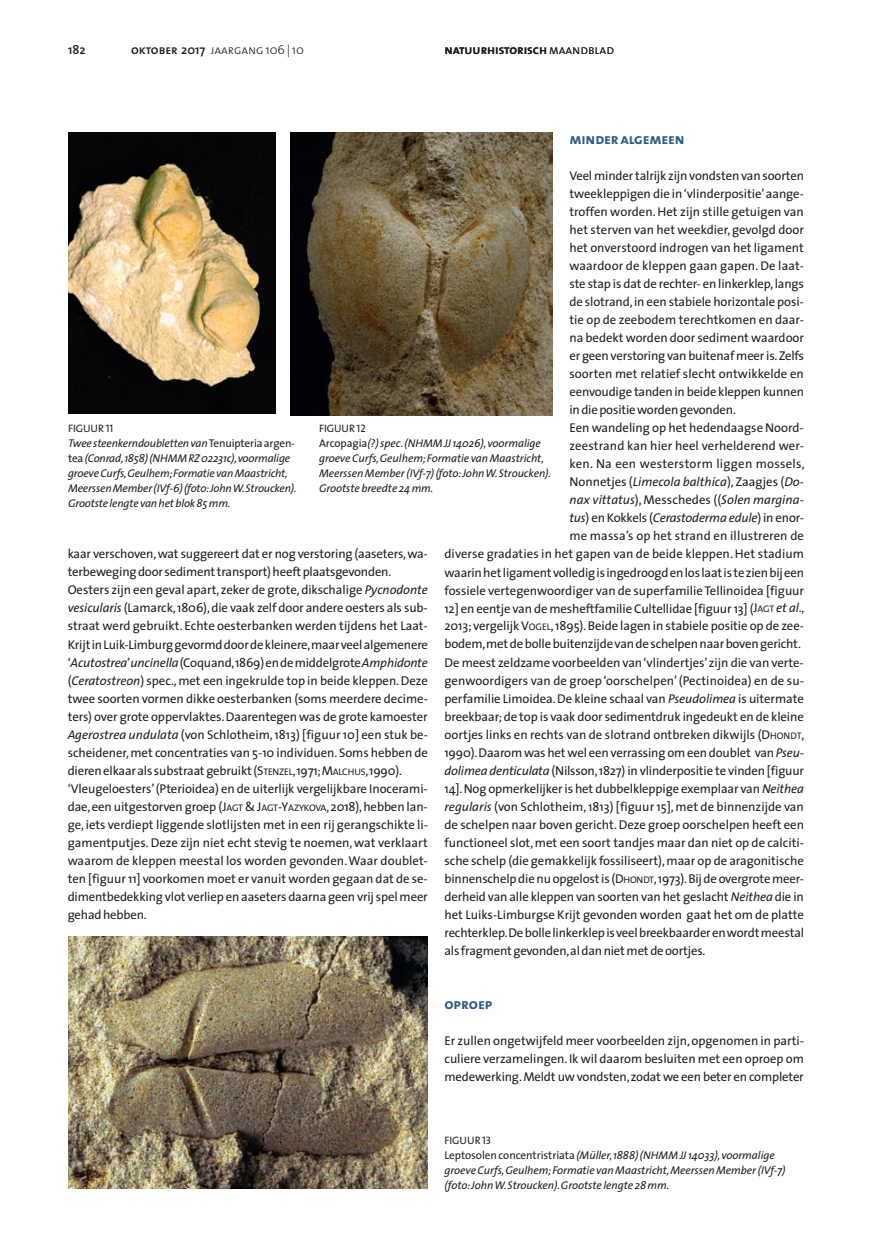
<style>
.page{position:relative;width:872px;height:1234px;background:#fff}
.page>*{position:absolute;margin:0;border:0;box-sizing:border-box;transform-origin:0 0}
.t1{font:15px "The Sans Bold Caps";letter-spacing:-.01em;color:#2e5c88}
.t2{font:12.75px/18px "The Sans";letter-spacing:-.005em;color:#231f20;text-align:justify}
.t3{font:italic 12.75px "The Sans";letter-spacing:-.01em;color:#231f20}
.t4{font:12.75px "The Sans";letter-spacing:.02em;color:#231f20}
.t5{font:12.75px "The Sans Light Caps";letter-spacing:-.005em;color:#231f20}
.t6{font:12.75px "The Sans Semi Bold Caps";letter-spacing:-.005em;color:#231f20}
.t7{font:600 12.75px "The Sans";color:#231f20}
.t8{font:italic 11.25px/15px "The Sans";letter-spacing:-.005em;color:#231f20}
.t9{font:10.8px "The Sans Caps";letter-spacing:-.005em;color:#231f20}
.s1{font-family:"The Sans Semi Bold Caps"}
.s2{font-family:"The Sans";font-weight:600}
.s3{font-family:"The Sans";font-weight:300}
.s4{font-family:"The Sans Light Caps"}
.s5{font-style:italic}
.s6{font-style:normal}
.s7{font-style:inherit}
.s8{font-size:9.6px}
</style>
<div class="page">
<img style="left:68px;top:132px;width:207px;height:282px">
<img style="left:290px;top:132px;width:263px;height:283px">
<img style="left:68px;top:936px;width:359px;height:252px">
<p class="t7" style="left:68px;top:39px;width:19px">182</p>
<p class="t5" style="left:131px;top:39px;width:174px"><span class="s1">oktober</span> <span class="s2">2017</span> jaargang <span class="s3">106 | 10</span></p>
<p class="t6" style="left:444px;top:39px;width:171px">natuurhistorisch<span class="s4">maandblad</span></p>
<p class="t1" style="left:569px;top:126px;width:117px">minder algemeen</p>
<p class="t2" style="left:569px;top:166px;width:236px">Veel minder talrijk zijn vondsten van soorten</p>
<p class="t2" style="left:569px;top:184px;width:236px">tweekleppigen die in ‘vlinderpositie’ aange-</p>
<p class="t2" style="left:569px;top:202px;width:236px">troffen worden. Het zijn stille getuigen van</p>
<p class="t2" style="left:569px;top:220px;width:236px">het sterven van het weekdier, gevolgd door</p>
<p class="t2" style="left:569px;top:238px;width:236px">het onverstoord indrogen van het ligament</p>
<p class="t2" style="left:569px;top:256px;width:236px">waardoor de kleppen gaan gapen. De laat-</p>
<p class="t2" style="left:569px;top:274px;width:236px">ste stap is dat de rechter- en linkerklep, langs</p>
<p class="t2" style="left:569px;top:292px;width:236px">de slotrand, in een stabiele horizontale posi-</p>
<p class="t2" style="left:569px;top:310px;width:236px">tie op de zeebodem terechtkomen en daar-</p>
<p class="t2" style="left:569px;top:328px;width:236px">na bedekt worden door sediment waardoor</p>
<p class="t2" style="left:569px;top:346px;width:236px">er geen verstoring van buitenaf meer is. Zelfs</p>
<p class="t2" style="left:569px;top:364px;width:236px">soorten met relatief slecht ontwikkelde en</p>
<p class="t2" style="left:569px;top:382px;width:236px">eenvoudige tanden in beide kleppen kunnen</p>
<p class="t2" style="left:569px;top:400px;width:168px">in die positie worden gevonden.</p>
<p class="t2" style="left:569px;top:418px;width:236px">Een wandeling op het hedendaagse Noord-</p>
<p class="t2" style="left:569px;top:436px;width:236px">zeestrand kan hier heel verhelderend wer-</p>
<p class="t4" style="left:569px;top:453px;width:237px">ken. Na een westerstorm liggen mossels,</p>
<p class="t2" style="left:569px;top:472px;width:236px">Nonnetjes (<span class="s5">Limecola balthica</span>), Zaagjes (<span class="s5">Do-</span></p>
<p class="t3" style="left:569px;top:489px;width:236px">nax vittatus<span class="s6">), Messchedes ((</span>Solen margina-</p>
<p class="t3" style="left:569px;top:507px;width:236px">tus<span class="s6">) en Kokkels (</span>Cerastoderma edule<span class="s6">) in enor-</span></p>
<p class="t2" style="left:569px;top:526px;width:236px">me massa’s op het strand en illustreren de</p>
<p class="t2" style="left:444px;top:544px;width:361px">diverse gradaties in het gapen van de beide kleppen. Het stadium</p>
<p class="t2" style="left:444px;top:562px;width:361px">waarin het ligament volledig is ingedroogd en los laat is te zien bij een</p>
<p class="t2" style="left:444px;top:580px;width:361px">fossiele vertegenwoordiger van de superfamilie Tellinoidea [figuur</p>
<p class="t2" style="left:444px;top:598px;width:361px">12] en eentje van de mesheftfamilie Cultellidae [figuur 13] (<span class="s7">J</span><span class="s8">AGT</span> <span class="s5">et al</span>.,</p>
<p class="t2" style="left:444px;top:616px;width:361px">2013; vergelijk <span class="s7">V</span><span class="s8">OGEL</span>, 1895). Beide lagen in stabiele positie op de zee-</p>
<p class="t2" style="left:444px;top:634px;width:358px">bodem, met de bolle buitenzijde van de schelpen naar boven gericht.</p>
<p class="t2" style="left:444px;top:652px;width:361px">De meest zeldzame voorbeelden van ‘vlindertjes’ zijn die van verte-</p>
<p class="t2" style="left:444px;top:670px;width:361px">genwoordigers van de groep ‘oorschelpen’ (Pectinoidea) en de su-</p>
<p class="t2" style="left:444px;top:688px;width:361px">perfamilie Limoidea. De kleine schaal van <span class="s5">Pseudolimea</span> is uitermate</p>
<p class="t2" style="left:444px;top:706px;width:361px">breekbaar; de top is vaak door sedimentdruk ingedeukt en de kleine</p>
<p class="t2" style="left:444px;top:724px;width:361px">oortjes links en rechts van de slotrand ontbreken dikwijls (<span class="s7">D</span><span class="s8">HONDT</span>,</p>
<p class="t2" style="left:444px;top:742px;width:361px">1990). Daarom was het wel een verrassing om een doublet van <span class="s5">Pseu-</span></p>
<p class="t2" style="left:444px;top:760px;width:361px"><span class="s5">dolimea denticulata</span> (Nilsson, 1827) in vlinderpositie te vinden [figuur</p>
<p class="t2" style="left:444px;top:778px;width:361px">14]. Nog opmerkelijker is het dubbelkleppige exemplaar van <span class="s5">Neithea</span></p>
<p class="t2" style="left:444px;top:796px;width:361px"><span class="s5">regularis</span> (von Schlotheim, 1813) [figuur 15], met de binnenzijde van</p>
<p class="t2" style="left:444px;top:814px;width:361px">de schelpen naar boven gericht. Deze groep oorschelpen heeft een</p>
<p class="t2" style="left:444px;top:832px;width:361px">functioneel slot, met een soort tandjes maar dan niet op de calciti-</p>
<p class="t2" style="left:444px;top:850px;width:361px">sche schelp (die gemakkelijk fossiliseert), maar op de aragonitische</p>
<p class="t2" style="left:444px;top:868px;width:361px">binnenschelp die nu opgelost is (<span class="s7">D</span><span class="s8">HONDT</span>, 1973). Bij de overgrote meer-</p>
<p class="t2" style="left:444px;top:886px;width:361px">derheid van alle kleppen van soorten van het geslacht <span class="s5">Neithea</span> die in</p>
<p class="t2" style="left:444px;top:904px;width:361px">het Luiks-Limburgse Krijt gevonden worden gaat het om de platte</p>
<p class="t2" style="left:444px;top:922px;width:361px">rechterklep. De bolle linkerklep is veel breekbaarder en wordt meestal</p>
<p class="t2" style="left:444px;top:940px;width:262px">als fragment gevonden, al dan niet met de oortjes.</p>
<p class="t9" style="left:68px;top:419px;width:47px">FIGUUR 11</p>
<p class="t8" style="left:68px;top:435px;width:230px">Twee steenkerndoubletten van <span class="s6">Tenuipteria argen&shy;tea</span> (Conrad, 1858) (NHMM RZ 02231c), voormalige groeve Curfs, Geulhem; Formatie van Maastricht, Meerssen Member (IVf-6) (foto: John W. Stroucken).<br>Grootste lengte van het blok 85 mm.</p>
<p class="t9" style="left:319px;top:419px;width:48px">FIGUUR 12</p>
<p class="t8" style="left:319px;top:435px;width:233px"><span class="s6">Arcopagia</span>(?) spec<span class="s6">.</span> (NHMM JJ 14026), voormalige groeve Curfs, Geulhem; Formatie van Maastricht, Meerssen Member (IVf-7) (foto: John W. Stroucken).<br>Grootste breedte 24 mm.</p>
<p class="t2" style="left:68px;top:544px;width:362px;text-align:left">kaar verschoven, wat suggereert dat er nog verstoring (aaseters, wa&shy;terbeweging door sediment transport) heeft plaatsgevonden.<br>Oesters zijn een geval apart, zeker de grote, dikschalige <span class="s5">Pycnodonte vesicularis</span> (Lamarck, 1806), die vaak zelf door andere oesters als sub&shy;straat werd gebruikt. Echte oesterbanken werden tijdens het Laat-Krijt in Luik-Limburg gevormd door de kleinere, maar veel algemenere ‘<span class="s5">Acutostrea</span>’ <span class="s5">uncinella</span> (Coquand, 1869) en de middelgrote <span class="s5">Amphidonte </span>(<span class="s5">Ceratostreon</span>) spec., met een ingekrulde top in beide kleppen. Deze twee soorten vormen dikke oesterbanken (soms meerdere decime&shy;ters) over grote oppervlaktes. Daarentegen was de grote kamoester <span class="s5">Agerostrea undulata</span> (von Schlotheim, 1813) [figuur 10] een stuk be&shy;scheidener, met concentraties van 5-10 individuen. Soms hebben de dieren elkaar als substraat gebruikt (<span class="s7">S</span><span class="s8">TENZEL</span>, 1971; <span class="s7">M</span><span class="s8">ALCHUS</span>, 1990). ‘Vleugeloesters’ (Pterioidea) en de uiterlijk vergelijkbare Inocerami&shy;dae, een uitgestorven groep (<span class="s7">J</span><span class="s8">AGT</span> <span class="s7">&amp; J</span><span class="s8">AGT</span><span class="s7">-Y</span><span class="s8">AZYKOVA</span>, 2018), hebben lan&shy;ge, iets verdiept liggende slotlijsten met in een rij gerangschikte li&shy;gamentputjes. Deze zijn niet echt stevig te noemen, wat verklaart waarom de kleppen meestal los worden gevonden. Waar doublet&shy;ten [figuur 11] voorkomen moet er vanuit worden gegaan dat de se&shy;dimentbedekking vlot verliep en aaseters daarna geen vrij spel meer gehad hebben.</p>
<p class="t1" style="left:444px;top:990px;width:50px">oproep</p>
<p class="t2" style="left:444px;top:1030px;width:361px">Er zullen ongetwijfeld meer voorbeelden zijn, opgenomen in parti&shy;culiere verzamelingen. Ik wil daarom besluiten met een oproep om medewerking. Meldt uw vondsten, zodat we een beter en completer</p>
<p class="t9" style="left:444px;top:1130px;width:48px">FIGUUR 13</p>
<p class="t8" style="left:444px;top:1146px;width:342px"><span class="s6">Leptosolen concentristriata</span> (Müller, 1888)(NHMM JJ 14033), voormalige groeve Curfs, Geulhem; Formatie van Maastricht, Meerssen Member (IVf-7) (foto: John W. Stroucken). Grootste lengte 28 mm.</p>
</div>
